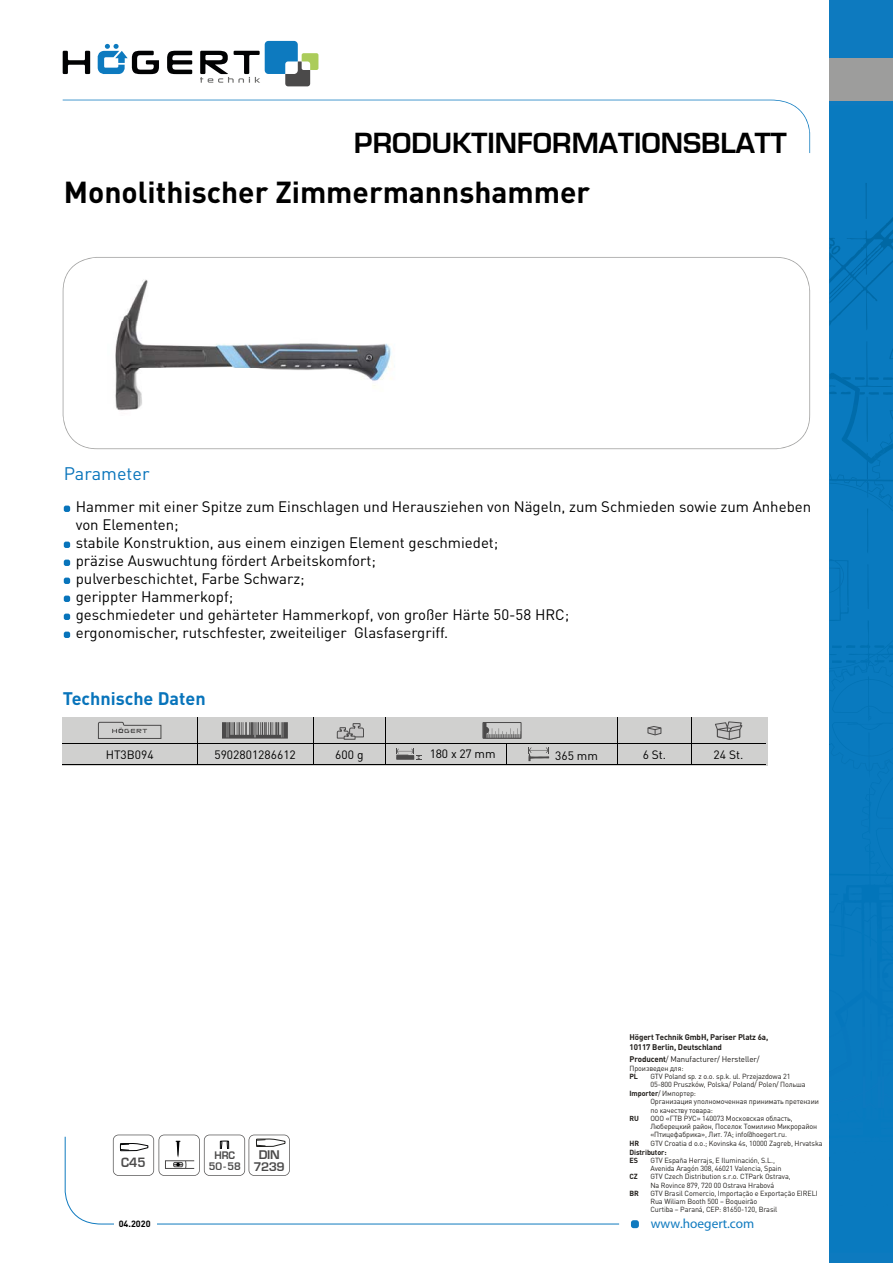
<style>
.page{position:relative;width:893px;height:1263px;background:#fff}
.page>*{position:absolute;margin:0;border:0;box-sizing:border-box;transform-origin:0 0}
.t1{font:700 30px "DIN Pro";color:#000}
.t2{font:700 27px "Euromode";color:#000}
.t3{font:700 18px "DIN Pro";color:#0874bb}
.t4{font:18px "DIN Pro";color:#0874bb}
.t5{font:15px/18px "DIN Pro";color:#000}
.t6{font:13.35px "Myriad Pro";color:#0f7abf}
.t7{font:700 12.45px "Euromode";color:#4b4a4a;scale:.93 1}
.t8{font:12px "DIN Pro";color:#000}
.t9{font:700 11.7px/11.7px "Euromode";letter-spacing:-.05em;color:#4b4a4a;text-align:center}
.t10{font:700 10.2px "Euromode";color:#4b4a4a;scale:.93 1}
.t11{font:700 9px "DIN Pro";color:#000}
.t12{font:8.85px "DIN Pro";color:#000}
.t13{font:700 8.1px/9.6px "DIN Pro";letter-spacing:-.015em;color:#211e1b}
.t14{font:8.1px "DIN Pro";letter-spacing:-.015em;color:#211e1b}
.t15{font:7.35px/8.2px "DIN Pro";letter-spacing:-.015em;color:#211e1b}
.t16{font:700 7.35px/8.2px "DIN Pro";letter-spacing:-.015em;color:#211e1b}
.t17{font:700 7.2px "DIN Pro";color:#211e1b}
.s1{font-weight:700}
</style>
<div class="page">
<svg style="left:63px;top:51px;width:27px;height:23px"></svg>
<svg style="left:167px;top:51px;width:25px;height:23px"></svg>
<svg style="left:98px;top:44px;width:61px;height:30px"></svg>
<svg style="left:200px;top:41px;width:118px;height:45px"></svg>
<svg style="left:63px;top:100px;width:747px;height:350px"></svg>
<div style="left:829px;top:0;width:64px;height:1263px;background:#0d7abf"></div>
<img style="left:865px;top:183px;width:2px;height:34px">
<img style="left:866px;top:217px;width:27px;height:15px">
<svg style="left:835px;top:885px;width:58px;height:18px"></svg>
<img style="left:867px;top:464px;width:2px;height:181px">
<img style="left:830px;top:560px;width:19px;height:87px">
<svg style="left:829px;top:232px;width:64px;height:187px"></svg>
<img style="left:829px;top:373px;width:47px;height:91px">
<img style="left:830px;top:559px;width:14px;height:34px">
<img style="left:830px;top:474px;width:42px;height:32px">
<img style="left:872px;top:432px;width:21px;height:75px">
<img style="left:862px;top:789px;width:15px;height:83px">
<img style="left:876px;top:828px;width:1px;height:43px">
<img style="left:876px;top:789px;width:1px;height:29px">
<img style="left:830px;top:479px;width:63px;height:2px">
<div style="left:829px;top:59px;width:64px;height:42px;background:#9d9d9c"></div>
<div style="left:631px;top:1220px;width:8px;height:8px;background:#0f7abf;border-radius:3px"></div>
<hr style="left:157px;top:1224px;width:462px;height:1px;background:#0f7abf">
<img style="left:107px;top:274px;width:291px;height:141px">
<div style="left:62px;top:717px;width:706px;height:49px;background:#d0d0cf"></div>
<hr style="left:62px;top:743px;width:135px;height:1px;background:#000">
<hr style="left:197px;top:743px;width:116px;height:1px;background:#000">
<svg style="left:197px;top:717px;width:1px;height:47px"></svg>
<hr style="left:313px;top:743px;width:73px;height:1px;background:#000">
<svg style="left:313px;top:717px;width:1px;height:47px"></svg>
<hr style="left:386px;top:743px;width:120px;height:1px;background:#000">
<svg style="left:385px;top:717px;width:1px;height:47px"></svg>
<hr style="left:506px;top:743px;width:111px;height:1px;background:#000">
<hr style="left:617px;top:743px;width:74px;height:1px;background:#000">
<svg style="left:617px;top:717px;width:1px;height:47px"></svg>
<hr style="left:691px;top:743px;width:74px;height:1px;background:#000">
<svg style="left:691px;top:717px;width:1px;height:47px"></svg>
<hr style="left:62px;top:764px;width:135px;height:1px;background:#000">
<hr style="left:197px;top:764px;width:116px;height:1px;background:#000">
<hr style="left:313px;top:764px;width:73px;height:1px;background:#000">
<hr style="left:386px;top:764px;width:120px;height:1px;background:#000">
<hr style="left:506px;top:764px;width:111px;height:1px;background:#000">
<hr style="left:617px;top:764px;width:74px;height:1px;background:#000">
<hr style="left:691px;top:764px;width:74px;height:1px;background:#000">
<svg style="left:98px;top:722px;width:63px;height:17px"></svg>
<svg style="left:222px;top:722px;width:66px;height:16px"></svg>
<svg style="left:337px;top:723px;width:27px;height:17px"></svg>
<svg style="left:483px;top:722px;width:38px;height:42px"></svg>
<svg style="left:647px;top:726px;width:14px;height:9px"></svg>
<svg style="left:715px;top:721px;width:28px;height:19px"></svg>
<svg style="left:396px;top:748px;width:26px;height:12px"></svg>
<svg style="left:528px;top:747px;width:22px;height:14px"></svg>
<svg style="left:64px;top:1134px;width:226px;height:91px"></svg>
<svg style="left:64px;top:506px;width:6px;height:6px"></svg>
<svg style="left:64px;top:542px;width:6px;height:6px"></svg>
<svg style="left:64px;top:560px;width:6px;height:6px"></svg>
<svg style="left:64px;top:578px;width:6px;height:6px"></svg>
<svg style="left:64px;top:596px;width:6px;height:6px"></svg>
<svg style="left:64px;top:614px;width:6px;height:6px"></svg>
<svg style="left:64px;top:632px;width:6px;height:6px"></svg>
<h2 class="t2" style="left:354px;top:126px;width:434px">PRODUKTINFORMATIONSBLATT</h2>
<h1 class="t1" style="left:64px;top:181px;width:528px">Monolithischer Zimmermannshammer</h1>
<h3 class="t4" style="left:64px;top:468px;width:87px">Parameter</h3>
<p class="t5" style="left:76px;top:499px;width:737px">Hammer mit einer Spitze zum Einschlagen und Herausziehen von Nägeln, zum Schmieden sowie zum Anheben von Elementen;<br>stabile Konstruktion, aus einem einzigen Element geschmiedet;<br>präzise Auswuchtung fördert Arbeitskomfort;<br>pulverbeschichtet, Farbe Schwarz;<br>gerippter Hammerkopf;<br>geschmiedeter und gehärteter Hammerkopf, von großer Härte 50-58 HRC;<br>ergonomischer, rutschfester, zweiteiliger Glasfasergriff.</p>
<h3 class="t3" style="left:63px;top:692px;width:144px">Technische Daten</h3>
<h3 class="t8" style="left:106px;top:750px;width:50px">HT3B094</h3>
<h3 class="t8" style="left:214px;top:750px;width:83px">5902801286612</h3>
<h3 class="t8" style="left:335px;top:750px;width:30px">600 g</h3>
<h3 class="t8" style="left:430px;top:750px;width:67px">180 x 27 mm</h3>
<h3 class="t8" style="left:555px;top:751px;width:44px">365 mm</h3>
<h3 class="t8" style="left:643px;top:750px;width:25px">6 St.</h3>
<h3 class="t8" style="left:713px;top:750px;width:31px">24 St.</h3>
<h3 class="t7" style="left:121px;top:1157px;width:28px">C45</h3>
<h3 class="t10" style="left:209px;top:1162px;width:36px">50 - 58</h3>
<h3 class="t9" style="left:254px;top:1150px;width:33px">DIN<br>7239</h3>
<h3 class="t10" style="left:214px;top:1152px;width:24px">HRC</h3>
<p class="t13" style="left:629px;top:1033px;width:140px">Högert Technik GmbH, Pariser Platz 6a,<br>10117 Berlin, Deutschland</p>
<p class="t14" style="left:629px;top:1056px;width:132px"><span class="s1">Producent</span>/ Manufacturer/ Hersteller/</p>
<p class="t15" style="left:629px;top:1064px;width:56px">Произведен для:</p>
<p class="t16" style="left:629px;top:1073px;width:10px">PL</p>
<p class="t15" style="left:650px;top:1073px;width:157px">GTV Poland sp. z o.o. sp.k. ul. Przejazdowa 21<br>05-800 Pruszków, Polska/ Poland/ Polen/ Польша</p>
<p class="t15" style="left:650px;top:1090px;width:170px;text-indent:-21px"><span class="s1">Importer</span>/ Импортер:<br>Организация уполномоченная принимать претензии по качеству товара:</p>
<p class="t17" style="left:629px;top:1115px;width:11px">RU</p>
<p class="t15" style="left:650px;top:1115px;width:168px">ООО «ГТВ РУС» 140073 Московская область,<br>Люберецкий район, Поселок Томилино Микрорайон «Птицефабрика», Лит. 7А; info@hoegert.ru.</p>
<p class="t16" style="left:629px;top:1139px;width:11px">HR</p>
<p class="t15" style="left:650px;top:1139px;width:174px">GTV Croatia d o.o.; Kovinska 4s, 10000 Zagreb, Hrvatska</p>
<p class="t16" style="left:629px;top:1148px;width:39px">Distributor:<br>ES</p>
<p class="t15" style="left:650px;top:1157px;width:133px">GTV España Herrajs, E Iluminación, S.L.,<br>Avenida Aragón 308, 46021 Valencia, Spain</p>
<p class="t16" style="left:629px;top:1173px;width:10px">CZ</p>
<p class="t15" style="left:650px;top:1173px;width:142px">GTV Czech Distribution s.r.o. CTPark Ostrava,<br>Na Rovince 879, 720 00 Ostrava Hrabová</p>
<p class="t16" style="left:629px;top:1190px;width:11px">BR</p>
<p class="t15" style="left:650px;top:1190px;width:169px">GTV Brasil Comercio, Importação e Exportação EIRELI<br>Rua Wiliam Booth 500 – Boqueirão<br>Curtiba – Paraná, CEP: 81650-120, Brasil</p>
<p class="t12" style="left:120px;top:1218px;width:32px">02.2020</p>
<h3 class="t6" style="left:651px;top:1216px;width:105px">www.hoegert.com</h3>
<p class="t11" style="left:119px;top:1220px;width:33px">04.2020</p>
</div>
